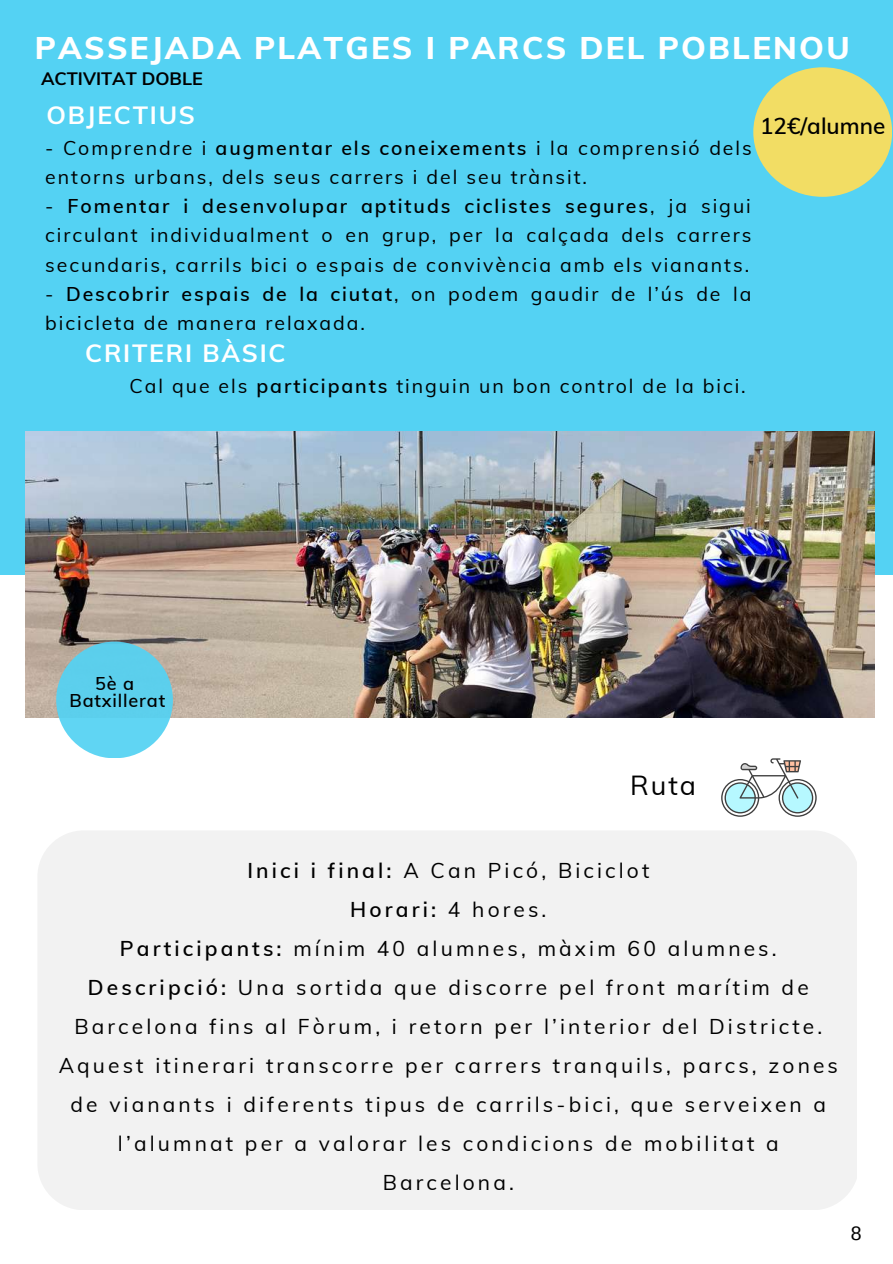
<style>
.page{position:relative;width:893px;height:1264px;background:#fff}
.page>*{position:absolute;margin:0;border:0;box-sizing:border-box;transform-origin:0 0}
.t1{font:800 31.35px "Muli";letter-spacing:.07em;color:#fff}
.t2{font:27px "Muli";color:#000}
.t3{font:700 24.9px "Muli";letter-spacing:.07em;color:#fff}
.t4{font:600 22.5px "Muli";color:#000}
.t5{font:21px/39px "Muli";letter-spacing:.15em;color:#000;text-align:center}
.t6{font:19.5px/29.2px "Muli";letter-spacing:.1em;color:#000}
.t7{font:19.5px "Arimo";color:#000}
.t8{font:600 18px/17.7px "Muli";letter-spacing:.045em;color:#000;text-align:center}
.t9{font:700 18px "Muli";color:#000}
.s1{font-weight:600}
</style>
<div class="page">
<div style="left:0;top:0;width:892px;height:574px;background:#54d2f3"></div>
<div style="left:38px;top:831px;width:819px;height:378px;background:#f2f2f2"></div>
<img style="left:25px;top:431px;width:849px;height:287px">
<div style="left:56px;top:641px;width:117px;height:117px;background:#5ccfed;border-radius:50%"></div>
<svg style="left:721px;top:758px;width:95px;height:58px"></svg>
<div style="left:753px;top:67px;width:139px;height:130px;background:#f2dd64;border-radius:50%"></div>
<h1 class="t1" style="left:35px;top:28px;width:816px">PASSEJADA PLATGES I PARCS DEL POBLENOU</h1>
<p class="t9" style="left:41px;top:66px;width:163px">ACTIVITAT DOBLE</p>
<p class="t3" style="left:46px;top:99px;width:150px">OBJECTIUS</p>
<p class="t6" style="left:45px;top:133px;width:708px">- Comprendre i <span class="s1">augmentar els coneixements</span> i la comprensió dels entorns urbans, dels seus carrers i del seu trànsit.</p>
<p class="t6" style="left:45px;top:191px;width:707px;text-align:justify">- <span class="s1">Fomentar i desenvolupar aptituds ciclistes segures</span>, ja sigui circulant individualment o en grup, per la calçada dels carrers secundaris, carrils bici o espais de convivència amb els vianants.</p>
<p class="t6" style="left:45px;top:279px;width:707px">- <span class="s1">Descobrir espais de la ciutat</span>, on podem gaudir de l’ús de la bicicleta de manera relaxada.</p>
<p class="t3" style="left:85px;top:337px;width:202px">CRITERI BÀSIC</p>
<p class="t6" style="left:130px;top:371px;width:617px">Cal que els <span class="s1">participants</span> tinguin un bon control de la bici.</p>
<p class="t4" style="left:760px;top:112px;width:127px">12€/alumne</p>
<p class="t8" style="left:69px;top:674px;width:97px">5è a<br>Batxillerat</p>
<h2 class="t2" style="left:630px;top:768px;width:67px">Ruta</h2>
<p class="t5" style="left:59px;top:850px;width:780px"><span class="s1">Inici i final:</span> A Can Picó, Biciclot<br><span class="s1">Horari:</span> 4 hores.<br><span class="s1">Participants:</span> mínim 40 alumnes, màxim 60 alumnes.<br><span class="s1">Descripció:</span> Una sortida que discorre pel front marítim de Barcelona fins al Fòrum, i retorn per l’interior del Districte.<br>Aquest itinerari transcorre per carrers tranquils, parcs, zones de vianants i diferents tipus de carrils-bici, que serveixen a l’alumnat per a valorar les condicions de mobilitat a Barcelona.</p>
<p class="t7" style="left:850px;top:1221px;width:12px">8</p>
</div>
